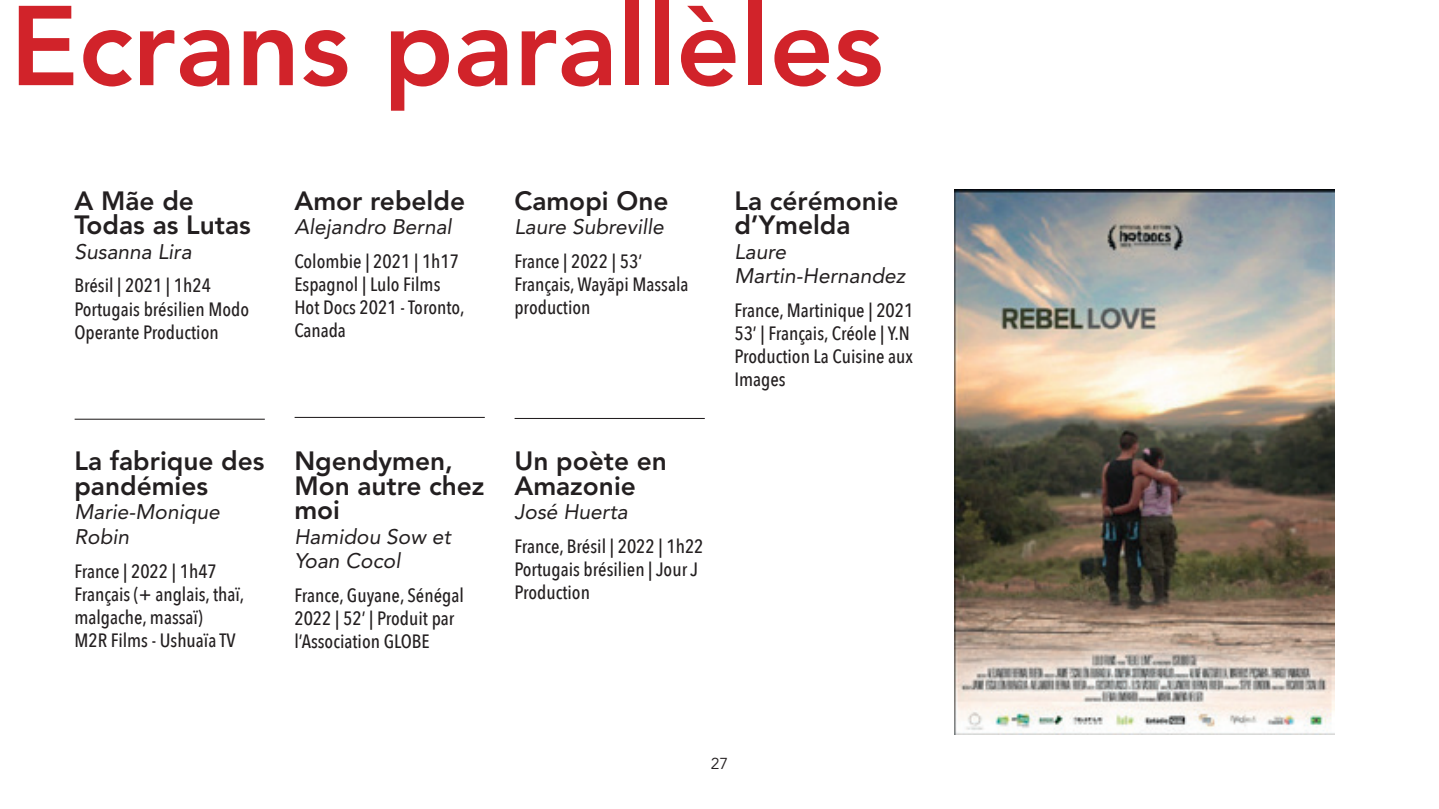
<style>
.page{position:relative;width:1439px;height:809px;background:#fff}
.page>*{position:absolute;margin:0;border:0;box-sizing:border-box;transform-origin:0 0}
.t1{font:800 112px "Avenir";color:#d1232a}
.t2{font:800 26.25px/24.5px "Avenir";color:#231f20}
.t3{font:italic 21px/24.5px "Avenir";color:#231f20}
.t4{font:500 19.25px/23.1px "Avenir Next Condensed";color:#231f20}
.t5{font:15.75px "Avenir";color:#231f20}
</style>
<div class="page">
<img style="left:954px;top:190px;width:380px;height:544px">
<hr style="left:75px;top:418px;width:190px;height:2px;background:#231f20">
<hr style="left:514px;top:418px;width:191px;height:1px;background:#231f20">
<hr style="left:295px;top:417px;width:190px;height:1px;background:#231f20">
<h1 class="t1" style="left:10px;top:-20px;width:875px">Ecrans parallèles</h1>
<h2 class="t2" style="left:74px;top:188px;width:178px">A Mãe de<br>Todas as Lutas</h2>
<p class="t3" style="left:74px;top:239px;width:119px">Susanna Lira</p>
<p class="t4" style="left:74px;top:274px;width:176px">Brésil | 2021 | 1h24<br>Portugais brésilien Modo<br>Operante Production</p>
<h2 class="t2" style="left:294px;top:188px;width:172px">Amor rebelde</h2>
<p class="t3" style="left:294px;top:215px;width:159px">Alejandro Bernal</p>
<p class="t4" style="left:294px;top:249px;width:171px">Colombie | 2021 | 1h17<br>Espagnol | Lulo Films<br>Hot Docs 2021 - Toronto,<br>Canada</p>
<h2 class="t2" style="left:514px;top:188px;width:156px">Camopi One</h2>
<p class="t3" style="left:514px;top:215px;width:151px">Laure Subreville</p>
<p class="t4" style="left:514px;top:249px;width:176px">France | 2022 | 53’<br>Français, Wayãpi Massala production</p>
<h2 class="t2" style="left:74px;top:449px;width:192px">La fabrique des pandémies</h2>
<p class="t3" style="left:74px;top:500px;width:147px">Marie-Monique<br>Robin</p>
<p class="t4" style="left:74px;top:559px;width:171px">France | 2022 | 1h47<br>Français (+ anglais, thaï, malgache, massaï)<br>M2R Films - Ushuaïa TV</p>
<h2 class="t2" style="left:294px;top:449px;width:192px">Ngendymen,<br>Mon autre chez moi</h2>
<p class="t3" style="left:294px;top:524px;width:158px">Hamidou Sow et<br>Yoan Cocol</p>
<p class="t4" style="left:294px;top:583px;width:171px">France, Guyane, Sénégal<br>2022 | 52’ | Produit par l’Association GLOBE</p>
<h2 class="t2" style="left:514px;top:449px;width:154px">Un poète en<br>Amazonie</h2>
<p class="t3" style="left:514px;top:500px;width:115px">José Huerta</p>
<p class="t4" style="left:514px;top:534px;width:191px">France, Brésil | 2022 | 1h22<br>Portugais brésilien | Jour J<br>Production</p>
<h2 class="t2" style="left:734px;top:188px;width:166px">La cérémonie d’Ymelda</h2>
<p class="t3" style="left:734px;top:239px;width:172px">Laure<br>Martin-Hernandez</p>
<p class="t4" style="left:734px;top:298px;width:181px">France, Martinique | 2021<br>53’ | Français, Créole | Y.N<br>Production La Cuisine aux<br>Images</p>
<p class="t5" style="left:711px;top:754px;width:19px">27</p>
</div>
